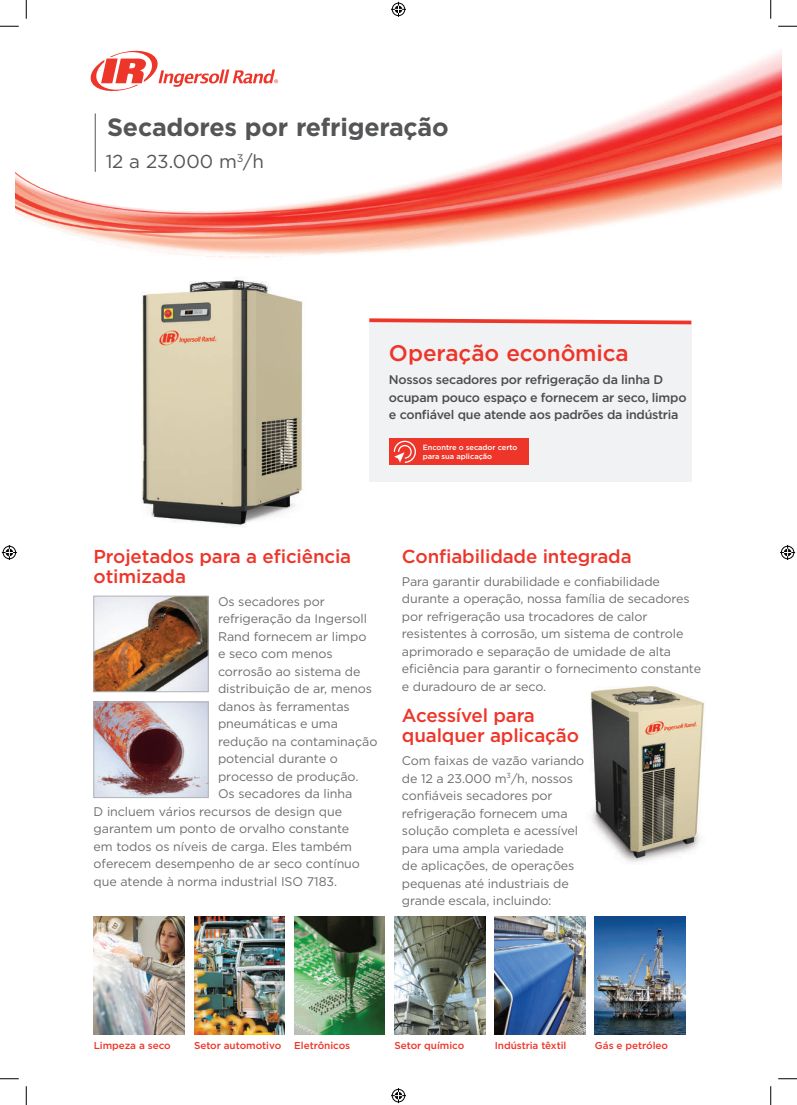
<style>
.page{position:relative;width:797px;height:1105px;background:#fff}
.page>*{position:absolute;margin:0;border:0;box-sizing:border-box;transform-origin:0 0}
.t1{font:700 25px "Gotham";letter-spacing:-.01em;color:#545557}
.t2{font:500 22.5px "Gotham";letter-spacing:-.005em;color:#ee3529}
.t3{font:500 18.75px/20px "Gotham";letter-spacing:-.01em;color:#ee3529}
.t4{font:18.75px "Gotham";letter-spacing:-.005em;color:#545557}
.t5{font:12.5px/17.5px "Gotham";letter-spacing:-.01em;color:#6c6d70}
.t6{font:500 12.5px/17.5px "Gotham";letter-spacing:-.02em;color:#4b4c4d}
.t7{font:500 10px "Gotham";letter-spacing:-.005em;color:#ee3529}
.t8{font:500 7.5px/8.8px "Gotham";letter-spacing:-.005em;color:#fff}
</style>
<div class="page">
<img style="left:15px;top:17px;width:767px;height:241px">
<div style="left:369px;top:326px;width:322px;height:156px;background:#f1f2f3"></div>
<svg style="left:369px;top:318px;width:323px;height:8px"></svg>
<img style="left:141px;top:277px;width:162px;height:250px">
<img style="left:94px;top:916px;width:90px;height:118px">
<img style="left:194px;top:916px;width:91px;height:118px">
<img style="left:294px;top:916px;width:91px;height:118px">
<img style="left:394px;top:916px;width:91px;height:118px">
<img style="left:494px;top:916px;width:91px;height:118px">
<img style="left:595px;top:916px;width:90px;height:118px">
<img style="left:590px;top:686px;width:115px;height:176px">
<img style="left:93px;top:595px;width:116px;height:97px">
<img style="left:93px;top:701px;width:116px;height:97px">
<div style="left:389px;top:439px;width:139px;height:26px;background:#ee3529"></div>
<svg style="left:394px;top:440px;width:22px;height:23px"></svg>
<svg style="left:0;top:25px;width:19px;height:2px"></svg>
<svg style="left:778px;top:25px;width:19px;height:2px"></svg>
<svg style="left:0;top:1078px;width:19px;height:1px"></svg>
<svg style="left:778px;top:1078px;width:19px;height:1px"></svg>
<svg style="left:25px;top:0;width:2px;height:19px"></svg>
<svg style="left:25px;top:1086px;width:2px;height:19px"></svg>
<svg style="left:770px;top:0;width:1px;height:19px"></svg>
<svg style="left:770px;top:1086px;width:1px;height:19px"></svg>
<svg style="left:391px;top:2px;width:15px;height:15px"></svg>
<svg style="left:391px;top:1088px;width:15px;height:15px"></svg>
<svg style="left:2px;top:545px;width:15px;height:15px"></svg>
<svg style="left:780px;top:545px;width:15px;height:15px"></svg>
<h1 class="t1" style="left:107px;top:110px;width:343px">Secadores por refrigeração</h1>
<h3 class="t4" style="left:106px;top:151px;width:160px">12 a 23.000 m<sup>3</sup>/h</h3>
<h2 class="t2" style="left:389px;top:338px;width:241px">Operação econômica</h2>
<p class="t6" style="left:389px;top:371px;width:299px">Nossos secadores por refrigeração da linha D ocupam pouco espaço e fornecem ar seco, limpo e confiável que atende aos padrões da indústria</p>
<p class="t8" style="left:423px;top:443px;width:96px">Encontre o secador certo para sua aplicação</p>
<h3 class="t3" style="left:94px;top:546px;width:259px">Projetados para a eficiência otimizada</h3>
<p class="t5" style="left:218px;top:592px;width:108px">Os secadores por</p>
<p class="t5" style="left:218px;top:610px;width:150px">refrigeração da Ingersoll</p>
<p class="t5" style="left:218px;top:627px;width:150px">Rand fornecem ar limpo</p>
<p class="t5" style="left:218px;top:645px;width:116px">e seco com menos</p>
<p class="t5" style="left:218px;top:662px;width:144px">corrosão ao sistema de</p>
<p class="t5" style="left:218px;top:680px;width:155px">distribuição de ar, menos</p>
<p class="t5" style="left:218px;top:697px;width:133px">danos às ferramentas</p>
<p class="t5" style="left:218px;top:715px;width:121px">pneumáticas e uma</p>
<p class="t5" style="left:218px;top:732px;width:161px">redução na contaminação</p>
<p class="t5" style="left:218px;top:750px;width:121px">potencial durante o</p>
<p class="t5" style="left:218px;top:767px;width:142px">processo de produção.</p>
<p class="t5" style="left:218px;top:785px;width:136px">Os secadores da linha</p>
<p class="t5" style="left:94px;top:802px;width:250px">D incluem vários recursos de design que</p>
<p class="t5" style="left:94px;top:820px;width:257px">garantem um ponto de orvalho constante</p>
<p class="t5" style="left:94px;top:837px;width:260px">em todos os níveis de carga. Eles também</p>
<p class="t5" style="left:94px;top:855px;width:268px">oferecem desempenho de ar seco contínuo</p>
<p class="t5" style="left:94px;top:872px;width:245px">que atende à norma industrial ISO 7183.</p>
<h3 class="t3" style="left:402px;top:546px;width:231px">Confiabilidade integrada</h3>
<p class="t5" style="left:402px;top:572px;width:300px">Para garantir durabilidade e confiabilidade durante a operação, nossa família de secadores por refrigeração usa trocadores de calor resistentes à corrosão, um sistema de controle aprimorado e separação de umidade de alta eficiência para garantir o fornecimento constante e duradouro de ar seco.</p>
<h3 class="t3" style="left:402px;top:705px;width:178px">Acessível para qualquer aplicação</h3>
<p class="t5" style="left:402px;top:752px;width:184px">Com faixas de vazão variando de 12 a 23.000 m<sup>3</sup>/h, nossos confiáveis secadores por refrigeração fornecem uma solução completa e acessível para uma ampla variedade<br>de aplicações, de operações pequenas até industriais de grande escala, incluindo:</p>
<p class="t7" style="left:94px;top:1039px;width:78px">Limpeza a seco</p>
<p class="t7" style="left:194px;top:1039px;width:89px">Setor automotivo</p>
<p class="t7" style="left:294px;top:1039px;width:57px">Eletrônicos</p>
<p class="t7" style="left:394px;top:1039px;width:71px">Setor químico</p>
<p class="t7" style="left:494px;top:1039px;width:73px">Indústria têxtil</p>
<p class="t7" style="left:595px;top:1039px;width:75px">Gás e petróleo</p>
</div>
